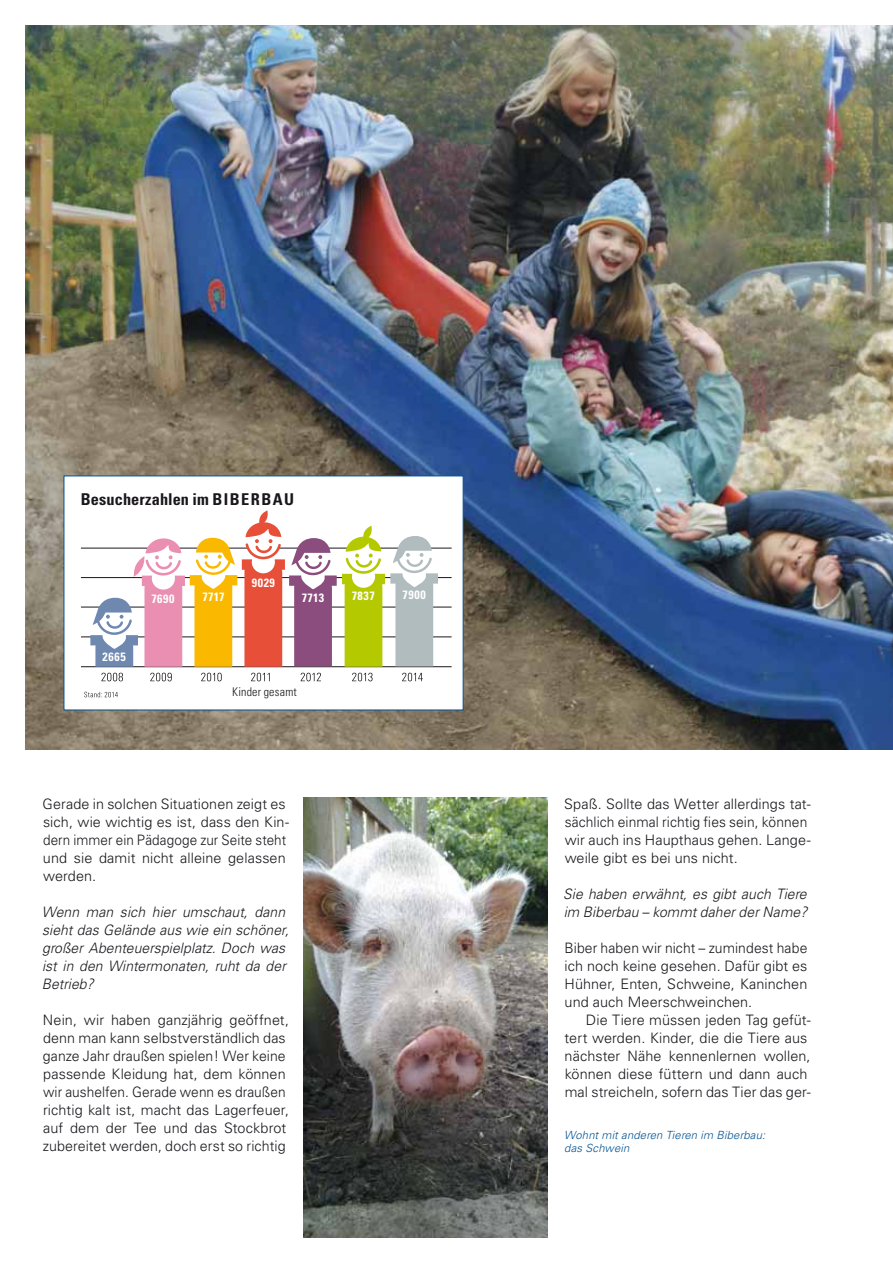
<style>
.page{position:relative;width:893px;height:1263px;background:#fff}
.page>*{position:absolute;margin:0;border:0;box-sizing:border-box;transform-origin:0 0}
.t1{font:700 condensed 16.35px "Univers";letter-spacing:.005em;color:#1a171c}
.t2{font:300 14.4px/18px "Univers";letter-spacing:.005em;color:#1a171c}
.t3{font:italic 300 14.4px/18px "Univers";letter-spacing:.005em;color:#1a171c}
.t4{font:700 condensed 12px "Univers";letter-spacing:.05em;color:#fff}
.t5{font:300 condensed 12px "Univers";letter-spacing:.015em;color:#1a171c}
.t6{font:italic 300 11.25px/13.5px "Univers";letter-spacing:.015em;color:#005294}
</style>
<div class="page">
<img style="left:26px;top:26px;width:867px;height:723px">
<div style="left:64px;top:476px;width:399px;height:234px;background:#fff"></div>
<svg style="left:84px;top:692px;width:34px;height:5px"></svg>
<svg style="left:81px;top:510px;width:371px;height:157px"></svg>
<svg style="left:101px;top:673px;width:22px;height:8px"></svg>
<svg style="left:150px;top:673px;width:22px;height:8px"></svg>
<svg style="left:201px;top:673px;width:21px;height:8px"></svg>
<svg style="left:251px;top:673px;width:19px;height:8px"></svg>
<svg style="left:301px;top:673px;width:20px;height:8px"></svg>
<svg style="left:352px;top:673px;width:21px;height:8px"></svg>
<svg style="left:402px;top:673px;width:21px;height:8px"></svg>
<img style="left:303px;top:798px;width:244px;height:439px">
<p class="t1" style="left:81px;top:489px;width:215px">Besucherzahlen im BIBERBAU</p>
<p class="t4" style="left:103px;top:649px;width:25px">2665</p>
<p class="t4" style="left:151px;top:592px;width:25px">7690</p>
<p class="t4" style="left:202px;top:589px;width:24px">7717</p>
<p class="t4" style="left:252px;top:575px;width:25px">9029</p>
<p class="t4" style="left:302px;top:590px;width:24px">7713</p>
<p class="t4" style="left:352px;top:589px;width:25px">7837</p>
<p class="t4" style="left:403px;top:588px;width:25px">7900</p>
<p class="t5" style="left:232px;top:684px;width:66px">Kinder gesamt</p>
<p class="t2" style="left:43px;top:795px;width:248px">Gerade in solchen Situationen zeigt es sich, wie wichtig es ist, dass den Kin&shy;dern immer ein Pädagoge zur Seite steht und sie damit nicht alleine gelassen werden.</p>
<p class="t3" style="left:42px;top:903px;width:249px">Wenn man sich hier umschaut, dann sieht das Gelände aus wie ein schöner, großer Abenteuerspielplatz. Doch was ist in den Wintermonaten, ruht da der<br>Betrieb?</p>
<p class="t2" style="left:43px;top:1011px;width:248px">N ein, wir haben ganzjährig geöffnet, denn man kann selbstverständlich das ganze Jahr draußen spielen! Wer keine passende Kleidung hat, dem können wir aushelfen. Gerade wenn es draußen richtig kalt ist, macht das Lagerfeuer, auf dem der Tee und das Stockbrot zubereitet werden, doch erst so richtig</p>
<p class="t2" style="left:564px;top:795px;width:248px">Spaß. Sollte das Wetter allerdings tat&shy;sächlich einmal richtig fies sein, können wir auch ins Haupthaus gehen. Lange&shy;weile gibt es bei uns nicht.</p>
<p class="t3" style="left:563px;top:885px;width:246px">Sie haben erwähnt, es gibt auch Tiere im Biberbau – kommt daher der Name?</p>
<p class="t2" style="left:564px;top:939px;width:244px;text-align:justify">Biber haben wir nicht – zumindest habe ich noch keine gesehen. Dafür gibt es Hühner, Enten, Schweine, Kaninchen und auch Meerschweinchen.</p>
<p class="t2" style="left:565px;top:1011px;width:248px;text-indent:21px">Die Tiere müssen jeden Tag gefüt&shy;tert werden. Kinder, die die Tiere aus nächster Nähe kennenlernen wollen, können diese füttern und dann auch mal streicheln, sofern das Tier das ger-</p>
<p class="t6" style="left:564px;top:1128px;width:203px">Wohnt mit anderen Tieren im Biberbau: das Schwein</p>
</div>
